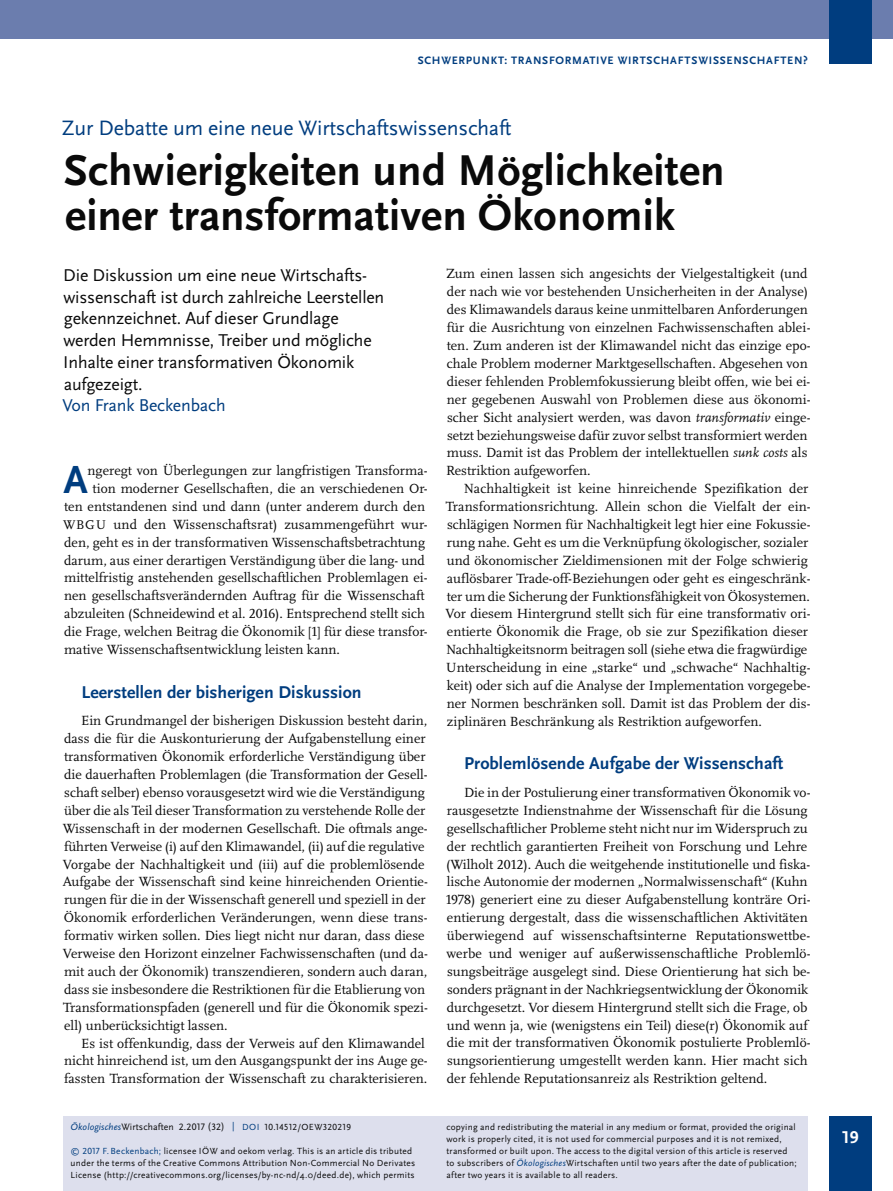
<style>
.page{position:relative;width:893px;height:1191px;background:#fff}
.page>*{position:absolute;margin:0;border:0;box-sizing:border-box;transform-origin:0 0}
.t1{font:700 45px/45px "Scala Sans Pro";letter-spacing:.005em;color:#0a0a0a}
.t2{font:700 40.95px "Scala Sans Pro";color:#003d7f}
.t3{font:21.75px "Scala Sans Pro";letter-spacing:-.01em;color:#003d7f}
.t4{font:17.85px/21.8px "Scala Sans Pro";letter-spacing:-.01em;color:#0a0a0a}
.t5{font:700 17.85px "Scala Sans Pro";letter-spacing:.005em;color:#003d7f}
.t6{font:17.85px "Scala Sans Pro";letter-spacing:-.01em;color:#003d7f}
.t7{font:700 17.85px "Scala Sans Pro";color:#fff}
.t8{font:13.8px/17.9px "Scala Pro";color:#0a0a0a}
.t9{font:700 11.25px "Scala Sans Pro";letter-spacing:.06em;color:#003d7f}
.t10{font:10.5px "Scala Sans Pro";color:#0a0a0a}
.t11{font:9.75px "Scala Sans Pro";letter-spacing:.01em;color:#0a0a0a}
.t12{font:9.3px/12px "Scala Sans Pro";letter-spacing:.025em;color:#0a0a0a}
.s1{font-style:italic}
.s2{font-size:13.2px}
.s3{font-style:italic;color:#003d7f}
.s4{color:#003d7f}
.s5{font-size:9.3px;color:#003d7f}
.s6{font-size:9.3px}
</style>
<div class="page">
<div style="left:0;top:0;width:893px;height:38px;background:#6b7dae"></div>
<div style="left:829px;top:0;width:43px;height:64px;background:#003d7f"></div>
<div style="left:829px;top:1116px;width:43px;height:74px;background:#003d7f"></div>
<div style="left:64px;top:1116px;width:744px;height:74px;background:#dddfed"></div>
<p class="t9" style="left:418px;top:56px;width:392px">SCHWERPUNKT: TRANSFORMATIVE WIRTSCHAFTSWISSENSCHAFTEN?</p>
<h3 class="t3" style="left:62px;top:120px;width:451px">Zur Debatte um eine neue Wirtschaftswissenschaft</h3>
<h1 class="t1" style="left:64px;top:151px;width:663px">Schwierigkeiten und Möglichkeiten einer transformativen Ökonomik</h1>
<p class="t4" style="left:63px;top:266px;width:323px">Die Diskussion um eine neue Wirtschafts&shy;wissenschaft ist durch zahlreiche Leerstellen gekenn zeichnet. Auf dieser Grundlage werden Hemmnisse, Treiber und mögliche Inhalte einer trans formativen Ökonomik aufgezeigt.</p>
<p class="t6" style="left:62px;top:399px;width:165px">Von Frank Beckenbach</p>
<p class="t8" style="left:446px;top:266px;width:366px">Zum einen lassen sich angesichts der Vielgestaltigkeit (und der nach wie vor bestehenden Unsicherheiten in der Analyse) des Klimawandels daraus keine unmittelbaren Anforderungen für die Ausrichtung von einzelnen Fachwissenschaften ablei&shy;ten. Zum anderen ist der Klimawandel nicht das einzige epo&shy;chale Problem moderner Marktgesellschaften. Abgesehen von dieser fehlenden Problemfokussierung bleibt offen, wie bei ei&shy;ner gegebenen Auswahl von Problemen diese aus ökonomi&shy;scher Sicht analysiert werden, was davon <span class="s1">transformativ</span> einge&shy;setzt beziehungsweise dafür zuvor selbst transformiert werden muss. Damit ist das Problem der intellektuellen <span class="s1">sunk costs</span> als Restriktion aufgeworfen.</p>
<p class="t8" style="left:446px;top:481px;width:366px;text-indent:18px">Nachhaltigkeit ist keine hinreichende Spezifikation der Transformationsrichtung. Allein schon die Vielfalt der ein&shy;schlägigen Normen für Nachhaltigkeit legt hier eine Fokussie&shy;rung nahe. Geht es um die Verknüpfung ökologischer, sozialer und ökonomischer Zieldimensionen mit der Folge schwierig auflösbarer Trade-off-Beziehungen oder geht es eingeschränk&shy;ter um die Sicherung der Funktionsfähigkeit von Ökosystemen.<br>Vor diesem Hintergrund stellt sich für eine transformativ ori&shy;entierte Ökonomik die Frage, ob sie zur Spezifikation dieser Nachhaltigkeitsnorm beitragen soll (siehe etwa die fragwürdige Unterscheidung in eine „starke“ und „schwache“ Nachhaltig&shy;keit) oder sich auf die Analyse der Implementation vorgegebe&shy;ner Normen beschränken soll. Damit ist das Problem der dis&shy;ziplinären Beschränkung als Restriktion aufgeworfen.</p>
<p class="t5" style="left:464px;top:756px;width:321px">Problemlösende Aufgabe der Wissenschaft</p>
<p class="t8" style="left:446px;top:784px;width:366px;text-indent:18px">Die in der Postulierung einer transformativen Ökonomik vo&shy;rausgesetzte Indienstnahme der Wissenschaft für die Lösung gesellschaftlicher Probleme steht nicht nur im Widerspruch zu der rechtlich garantierten Freiheit von Forschung und Lehre (Wilholt 2012). Auch die weitgehende institutionelle und fiska&shy;lische Autonomie der modernen „Normalwissenschaft“ (Kuhn 1978) generiert eine zu dieser Aufgabenstellung konträre Ori&shy;entierung dergestalt, dass die wissenschaftlichen Aktivitäten überwiegend auf wissenschaftsinterne Reputationswettbe&shy;werbe und weniger auf außerwissenschaftliche Problemlö&shy;sungsbeiträge ausgelegt sind. Diese Orientierung hat sich be&shy;sonders prägnant in der Nachkriegsentwicklung der Ökonomik durchgesetzt. Vor diesem Hintergrund stellt sich die Frage, ob und wenn ja, wie (wenigstens ein Teil) diese(r) Ökonomik auf die mit der transformativen Ökonomik postulierte Problemlö&shy;sungsorientierung umgestellt werden kann. Hier macht sich der fehlende Reputationsanreiz als Restriktion geltend.</p>
<h2 class="t2" style="left:63px;top:464px;width:26px">A</h2>
<p class="t8" style="left:88px;top:462px;width:342px">ngeregt von Überlegungen zur langfristigen Transforma-</p>
<p class="t8" style="left:93px;top:480px;width:337px">tion moderner Gesellschaften, die an verschiedenen Or-</p>
<p class="t8" style="left:64px;top:498px;width:362px">ten entstandenen sind und dann (unter anderem durch den</p>
<p class="t8" style="left:63px;top:516px;width:366px"><span class="s2">WBGU</span> und den Wissenschaftsrat) zusammengeführt wur-</p>
<p class="t8" style="left:64px;top:534px;width:362px">den, geht es in der transformativen Wissenschaftsbetrachtung</p>
<p class="t8" style="left:64px;top:552px;width:362px">darum, aus einer derartigen Verständigung über die lang- und</p>
<p class="t8" style="left:64px;top:570px;width:365px">mittelfristig anstehenden gesellschaftlichen Problemlagen ei-</p>
<p class="t8" style="left:64px;top:588px;width:362px">nen gesellschaftsverändernden Auftrag für die Wissenschaft</p>
<p class="t8" style="left:64px;top:606px;width:362px">abzuleiten (Schneidewind et al. 2016). Entsprechend stellt sich</p>
<p class="t8" style="left:64px;top:623px;width:365px">die Frage, welchen Beitrag die Ökonomik [1] für diese transfor-</p>
<p class="t8" style="left:64px;top:641px;width:277px">mative Wissenschaftsentwicklung leisten kann.</p>
<p class="t5" style="left:82px;top:685px;width:282px">Leerstellen der bisherigen Diskussion</p>
<p class="t8" style="left:63px;top:713px;width:366px;text-indent:18px">Ein Grundmangel der bisherigen Diskussion besteht darin, dass die für die Auskonturierung der Aufgabenstellung einer transformativen Ökonomik erforderliche Verständigung über die dauerhaften Problemlagen (die Transformation der Gesell&shy;schaft selber) ebenso vorausgesetzt wird wie die Verständigung über die als Teil dieser Transformation zu verstehende Rolle der Wissenschaft in der modernen Gesellschaft. Die oftmals ange&shy;führten Verweise (i) auf den Klimawandel, (ii) auf die regulative Vorgabe der Nachhaltigkeit und (iii) auf die problemlösende Aufgabe der Wissenschaft sind keine hinreichenden Orientie&shy;rungen für die in der Wissenschaft generell und speziell in der Ökonomik erforderlichen Veränderungen, wenn diese trans&shy;formativ wirken sollen. Dies liegt nicht nur daran, dass diese Verweise den Horizont einzelner Fachwissenschaften (und da&shy;mit auch der Ökonomik) transzendieren, sondern auch daran, dass sie insbesondere die Restriktionen für die Etablierung von Transformationspfaden (generell und für die Ökonomik spezi&shy;ell) unberücksichtigt lassen.</p>
<p class="t8" style="left:64px;top:1035px;width:365px;text-indent:17px">Es ist offenkundig, dass der Verweis auf den Klimawandel nicht hinreichend ist, um den Ausgangspunkt der ins Auge ge&shy;fassten Transformation der Wissenschaft zu charakterisieren.</p>
<p class="t11" style="left:71px;top:1123px;width:282px"><span class="s3">Ökologisches</span>Wirtschaften 2.2017 (32) <span class="s4">|</span> <span class="s5">DOI</span> <span class="s6">10.14512/OEW320219</span></p>
<p class="t12" style="left:71px;top:1145px;width:346px"><span class="s4">© 2017 F. Beckenbach;</span> licensee IÖW and oekom verlag. This is an article dis tributed under the terms of the Creative Commons Attribution Non-Commercial No Derivates<br>License (http://creativecommons.org/licenses/by-nc-nd/4.0/deed.de), which permits</p>
<p class="t12" style="left:446px;top:1121px;width:352px">copying and redistributing the material in any medium or format, provided the original work is properly cited, it is not used for commercial purposes and it is not remixed, transformed or built upon. The access to the digital version of this article is reserved to subscribers of <span class="s3">Ökologisches</span>Wirtschaften until two years after the date of publication; after two years it is available to all readers.</p>
<p class="t10" style="left:643px;top:1135px;width:166px"><span class="s3">Ökologisches</span>Wirtschaften 2.2017 (32)</p>
<p class="t7" style="left:842px;top:1130px;width:18px">19</p>
</div>
